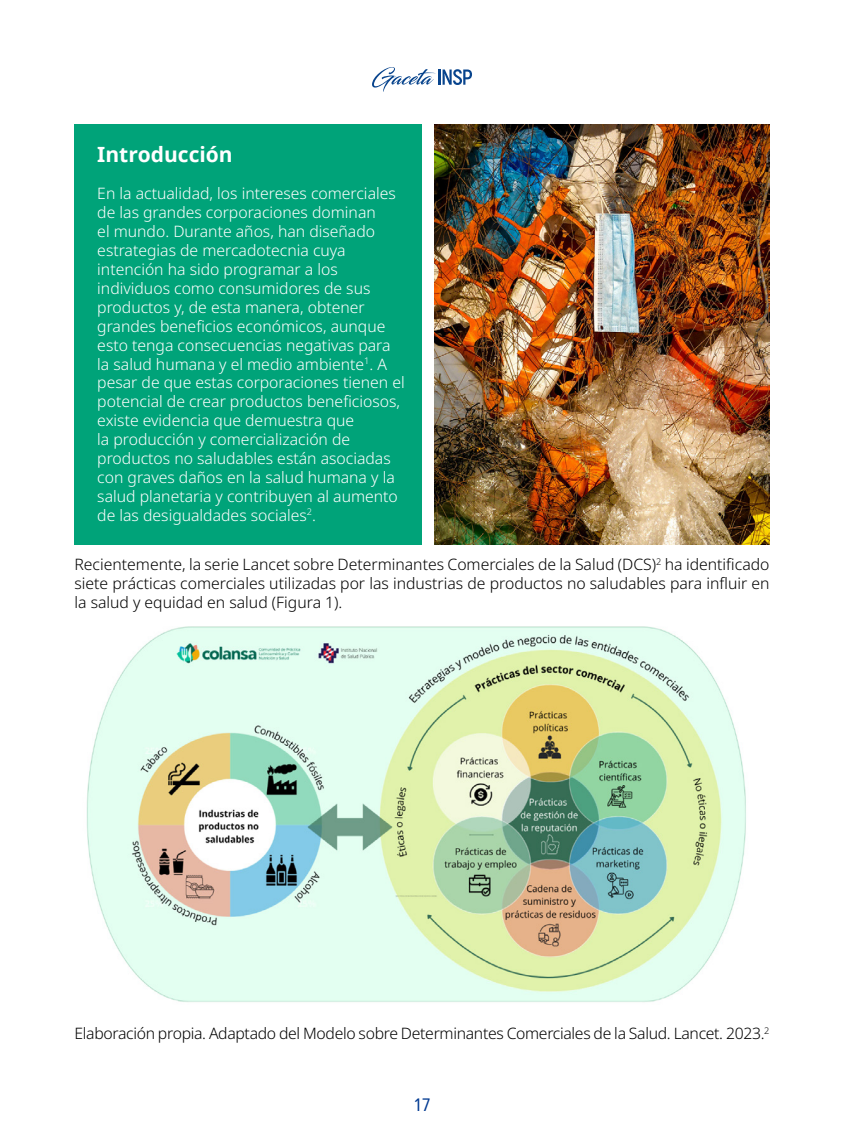
<style>
.page{position:relative;width:844px;height:1141px;background:#fff}
.page>*{position:absolute;margin:0;border:0;box-sizing:border-box;transform-origin:0 0}
.t1{font:700 21px "Noto Sans";color:#fff}
.t2{font:condensed 17.5px "Noto Sans";color:#003991}
.t3{font:300 15.75px/18.9px "Noto Sans";color:#fff}
.t4{font:300 15.75px/18.9px "Noto Sans";letter-spacing:-.02em;color:#000;text-align:justify}
</style>
<div class="page">
<svg style="left:372px;top:67px;width:100px;height:25px"></svg>
<img style="left:86px;top:626px;width:660px;height:376px">
<div style="left:74px;top:124px;width:348px;height:421px;background:#00a379"></div>
<img style="left:434px;top:124px;width:335px;height:421px">
<h1 class="t1" style="left:97px;top:139px;width:137px">Introducción</h1>
<p class="t3" style="left:97px;top:185px;width:309px">En la actualidad, los intereses comerciales de las grandes corporaciones dominan<br>el mundo. Durante años, han diseñado estrategias de mercadotecnia cuya intención ha sido programar a los individuos como consumidores de sus productos y, de esta manera, obtener grandes beneficios económicos, aunque esto tenga consecuencias negativas para la salud humana y el medio ambiente<sup>1</sup>. A pesar de que estas corporaciones tienen el potencial de crear productos beneficiosos, existe evidencia que demuestra que<br>la producción y comercialización de productos no saludables están asociadas con graves daños en la salud humana y la salud planetaria y contribuyen al aumento de las desigualdades sociales<sup>2</sup>.</p>
<p class="t4" style="left:74px;top:556px;width:696px">Recientemente, la serie Lancet sobre Determinantes Comerciales de la Salud (DCS)<sup>2</sup> ha identificado siete prácticas comerciales utilizadas por las industrias de productos no saludables para influir en la salud y equidad en salud (Figura 1).</p>
<p class="t4" style="left:74px;top:1024px;width:696px">Elaboración propia. Adaptado del Modelo sobre Determinantes Comerciales de la Salud. Lancet. 2023.<sup>2</sup></p>
<p class="t2" style="left:413px;top:1092px;width:18px">17</p>
</div>
